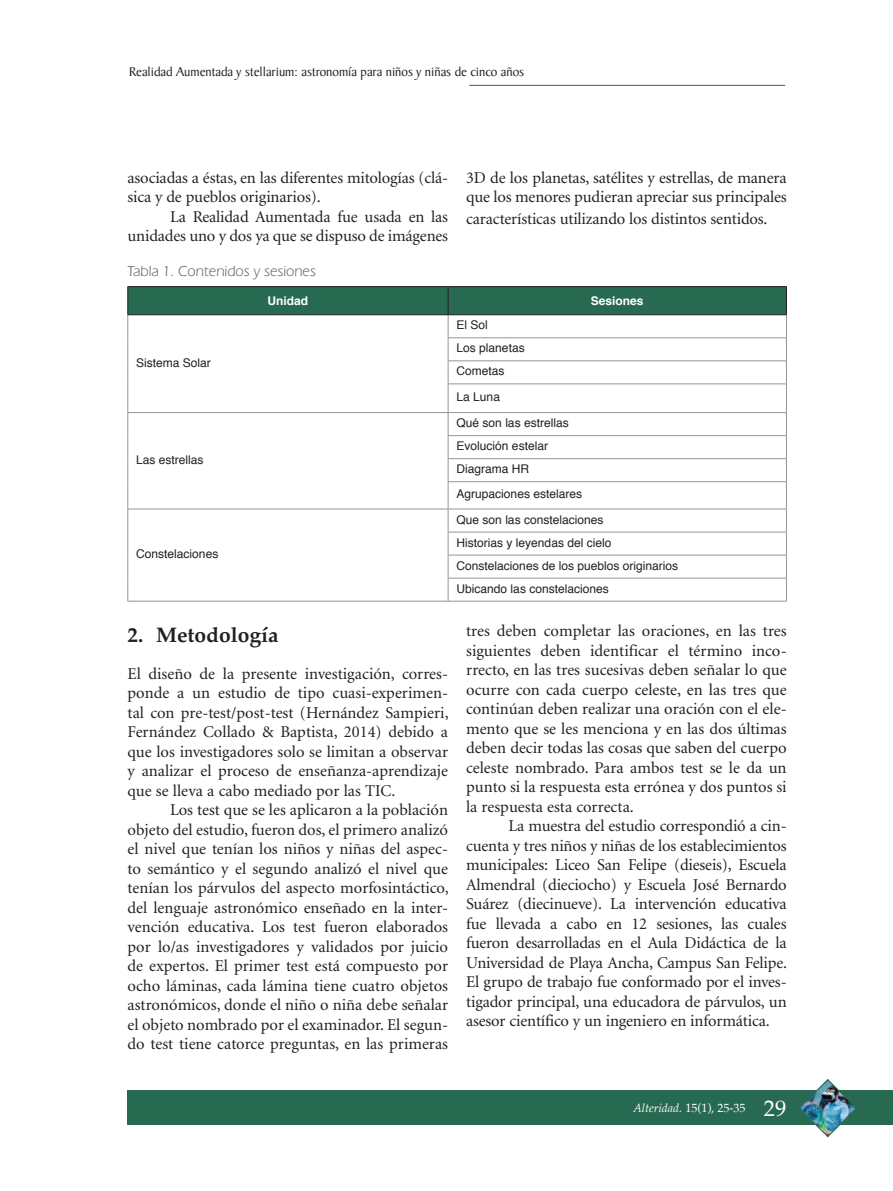
<style>
.page{position:relative;width:893px;height:1191px;background:#fff}
.page>*{position:absolute;margin:0;border:0;box-sizing:border-box;transform-origin:0 0}
._1_ok{font:700 21px "Palatino";color:#231f20}
.Párrafo{font:16.5px/19.5px "Minion";letter-spacing:-.01em;color:#231f20;text-align:justify}
.Párrafo_sin_sangría{font:16.5px/19.5px "Minion";color:#231f20;text-align:justify}
.títulos_cuadros{font:15px "Eras IT Cby BT";color:#6c6d70}
.t1{font:13.5px "Baker Signet";color:#231f20}
.texto_interiores{font:12px "Helvetica";color:#231f20}
.t2{font:12px "Palatino";color:#fff}
.texto_encabezados{font:700 12px "Helvetica";color:#fff}
.s1{font-style:italic}
.s2{font-size:22.5px}
</style>
<div class="page">
<hr style="left:469px;top:85px;width:316px;height:1px;background:#276a51">
<div style="left:128px;top:1090px;width:765px;height:34px;background:#276a51"></div>
<img style="left:798px;top:1079px;width:59px;height:58px">
<hr style="left:128px;top:601px;width:320px;height:1px;background:#939598">
<hr style="left:448px;top:601px;width:339px;height:1px;background:#939598">
<svg style="left:128px;top:286px;width:659px;height:315px"></svg>
<p class="t1" style="left:129px;top:65px;width:397px">Realidad Aumentada y stellarium: astronomía para niños y niñas de cinco años</p>
<p class="Párrafo" style="left:128px;top:168px;width:322px">asociadas a éstas, en las diferentes mitologías (clá&shy;sica y de pueblos originarios).</p>
<p class="Párrafo" style="left:128px;top:207px;width:322px;text-align:right">La Realidad Aumentada fue usada en las unidades uno y dos ya que se dispuso de imágenes</p>
<p class="Párrafo" style="left:466px;top:168px;width:322px">3D de los planetas, satélites y estrellas, de manera que los menores pudieran apreciar sus principales</p>
<p class="Párrafo" style="left:466px;top:209px;width:303px">características utilizando los distintos sentidos.</p>
<p class="títulos_cuadros" style="left:128px;top:262px;width:190px">Tabla 1. Contenidos y sesiones</p>
<p class="texto_encabezados" style="left:268px;top:291px;width:42px">Unidad</p>
<p class="texto_encabezados" style="left:591px;top:291px;width:54px">Sesiones</p>
<p class="texto_interiores" style="left:136px;top:353px;width:76px">Sistema Solar</p>
<p class="texto_interiores" style="left:136px;top:450px;width:69px">Las estrellas</p>
<p class="texto_interiores" style="left:136px;top:544px;width:84px">Constelaciones</p>
<p class="texto_interiores" style="left:457px;top:316px;width:33px">El Sol</p>
<p class="texto_interiores" style="left:457px;top:339px;width:70px">Los planetas</p>
<p class="texto_interiores" style="left:457px;top:362px;width:50px">Cometas</p>
<p class="texto_interiores" style="left:457px;top:388px;width:45px">La Luna</p>
<p class="texto_interiores" style="left:457px;top:414px;width:114px">Qué son las estrellas</p>
<p class="texto_interiores" style="left:457px;top:437px;width:93px">Evolución estelar</p>
<p class="texto_interiores" style="left:457px;top:460px;width:74px">Diagrama HR</p>
<p class="texto_interiores" style="left:457px;top:485px;width:127px">Agrupaciones estelares</p>
<p class="texto_interiores" style="left:457px;top:510px;width:148px">Que son las constelaciones</p>
<p class="texto_interiores" style="left:457px;top:533px;width:156px">Historias y leyendas del cielo</p>
<p class="texto_interiores" style="left:457px;top:556px;width:223px">Constelaciones de los pueblos originarios</p>
<p class="texto_interiores" style="left:457px;top:579px;width:154px">Ubicando las constelaciones</p>
<p class="_1_ok" style="left:128px;top:617px;width:153px">2. Metodología</p>
<p class="Párrafo_sin_sangría" style="left:128px;top:664px;width:323px">El diseño de la presente investigación, corres&shy;ponde a un estudio de tipo cuasi-experimen&shy;tal con pre-test/post-test (Hernández Sampieri, Fernández Collado &amp; Baptista, 2014) debido a que los investigadores solo se limitan a observar y analizar el proceso de enseñanza-aprendizaje que se lleva a cabo mediado por las TIC.</p>
<p class="Párrafo" style="left:128px;top:801px;width:323px;text-indent:43px">Los test que se les aplicaron a la población objeto del estudio, fueron dos, el primero analizó el nivel que tenían los niños y niñas del aspec&shy;to semántico y el segundo analizó el nivel que tenían los párvulos del aspecto morfosintáctico, del lenguaje astronómico enseñado en la inter&shy;vención educativa. Los test fueron elaborados por lo/as investigadores y validados por juicio de expertos. El primer test está compuesto por ocho láminas, cada lámina tiene cuatro objetos astronómicos, donde el niño o niña debe señalar el objeto nombrado por el examinador. El segun&shy;do test tiene catorce preguntas, en las primeras</p>
<p class="Párrafo" style="left:466px;top:621px;width:322px">tres deben completar las oraciones, en las tres siguientes deben identificar el término inco&shy;rrecto, en las tres sucesivas deben señalar lo que ocurre con cada cuerpo celeste, en las tres que continúan deben realizar una oración con el ele&shy;mento que se les menciona y en las dos últimas deben decir todas las cosas que saben del cuerpo celeste nombrado. Para ambos test se le da un punto si la respuesta esta errónea y dos puntos si la respuesta esta correcta.</p>
<p class="Párrafo" style="left:466px;top:816px;width:323px;text-indent:43px">La muestra del estudio correspondió a cin&shy;cuenta y tres niños y niñas de los establecimientos municipales: Liceo San Felipe (dieseis), Escuela Almendral (dieciocho) y Escuela José Bernardo Suárez (diecinueve). La intervención educativa fue llevada a cabo en 12 sesiones, las cuales fueron desarrolladas en el Aula Didáctica de la Universidad de Playa Ancha, Campus San Felipe.<br>El grupo de trabajo fue conformado por el inves&shy;tigador principal, una educadora de párvulos, un asesor científico y un ingeniero en informática.</p>
<p class="t2" style="left:633px;top:1098px;width:155px"><span class="s1">Alteridad.</span> 15(1), 25-35 <span class="s2">29</span></p>
</div>
